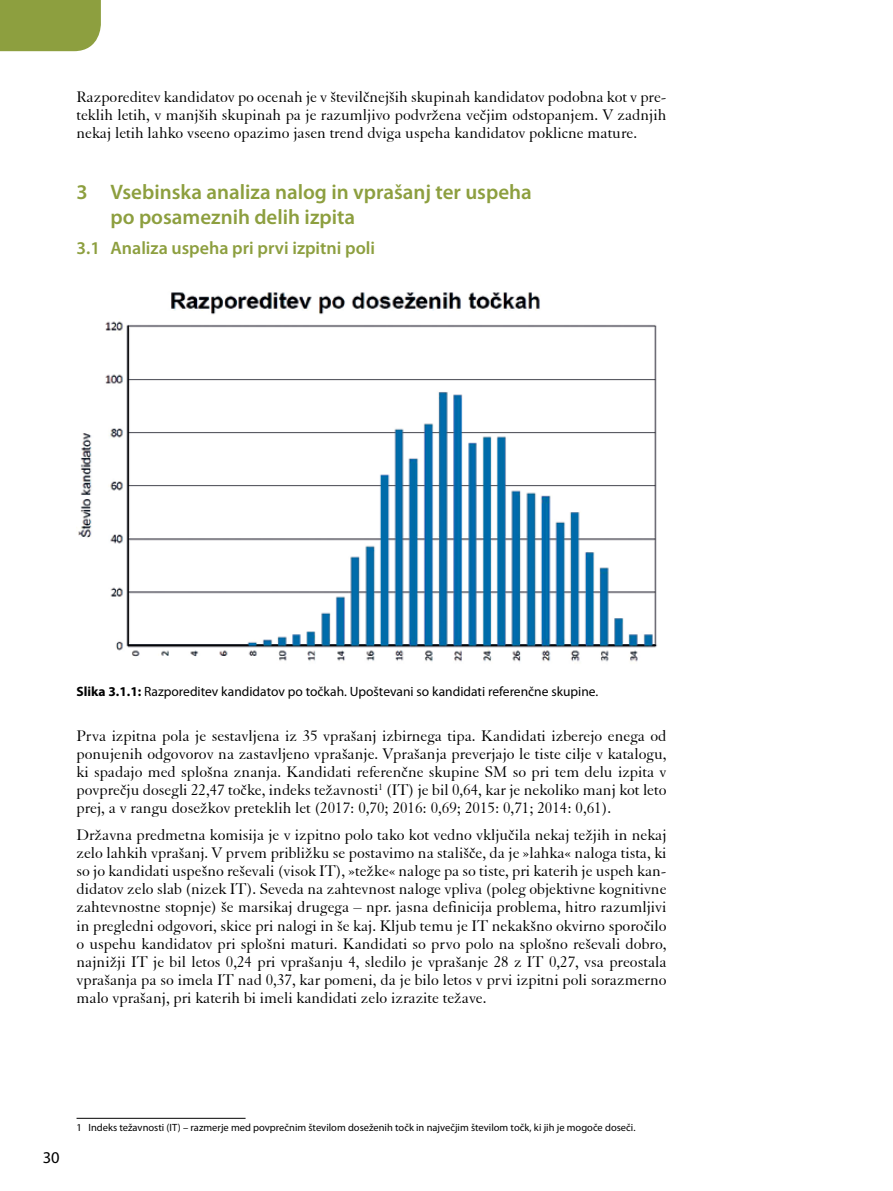
<style>
.page{position:relative;width:893px;height:1191px;background:#fff}
.page>*{position:absolute;margin:0;border:0;box-sizing:border-box;transform-origin:0 0}
.t1{font:600 21px/25.2px "Myriad Pro";color:#8d9f3f}
.t2{font:600 18px "Myriad Pro";color:#8d9f3f}
.t3{font:16.5px/18.1px "Elegant Garamond BT";color:#000;text-align:justify}
.t4{font:16.5px "Myriad Pro";color:#000}
.t5{font:13.5px "Myriad Pro";color:#000}
.t6{font:10.5px "Myriad Pro";color:#000}
.s1{font-weight:700}
</style>
<div class="page">
<div style="left:0;top:0;width:101px;height:51px;background:#8d9f3f"></div>
<img style="left:78px;top:292px;width:579px;height:370px">
<hr style="left:77px;top:1118px;width:169px;height:1px;background:#000">
<p class="t3" style="left:77px;top:87px;width:591px">Razporeditev kandidatov po ocenah je v številčnejših skupinah kandidatov podobna kot v pre&shy;teklih letih, v manjših skupinah pa je razumljivo podvržena večjim odstopanjem. V zadnjih nekaj letih lahko vseeno opazimo jasen trend dviga uspeha kandidatov poklicne mature.</p>
<p class="t1" style="left:111px;top:178px;width:423px;text-indent:-34px">3 Vsebinska analiza nalog in vprašanj ter uspeha po posameznih delih izpita</p>
<p class="t2" style="left:77px;top:236px;width:300px">3.1 Analiza uspeha pri prvi izpitni poli</p>
<p class="t5" style="left:77px;top:683px;width:523px"><span class="s1">Slika 3.1.1:</span> Razporeditev kandidatov po točkah. Upoštevani so kandidati referenčne skupine.</p>
<p class="t3" style="left:77px;top:726px;width:591px">Prva izpitna pola je sestavljena iz 35 vprašanj izbirnega tipa. Kandidati izberejo enega od ponujenih odgovorov na zastavljeno vprašanje. Vprašanja preverjajo le tiste cilje v katalogu, ki spadajo med splošna znanja. Kandidati referenčne skupine SM so pri tem delu izpita v povprečju dosegli 22,47 točke, indeks težavnosti<sup>1</sup> (IT) je bil 0,64, kar je nekoliko manj kot leto prej, a v rangu dosežkov preteklih let (2017: 0,70; 2016: 0,69; 2015: 0,71; 2014: 0,61).</p>
<p class="t3" style="left:77px;top:825px;width:591px">Državna predmetna komisija je v izpitno polo tako kot vedno vključila nekaj težjih in nekaj zelo lahkih vprašanj. V prvem približku se postavimo na stališče, da je »lahka« naloga tista, ki so jo kandidati uspešno reševali (visok IT), »težke« naloge pa so tiste, pri katerih je uspeh kan&shy;didatov zelo slab (nizek IT). Seveda na zahtevnost naloge vpliva (poleg objektivne kognitivne zahtevnostne stopnje) še marsikaj drugega – npr. jasna definicija problema, hitro razumljivi in pregledni odgovori, skice pri nalogi in še kaj. Kljub temu je IT nekakšno okvirno sporočilo o uspehu kandidatov pri splošni maturi. Kandidati so prvo polo na splošno reševali dobro, najnižji IT je bil letos 0,24 pri vprašanju 4, sledilo je vprašanje 28 z IT 0,27, vsa preostala vprašanja pa so imela IT nad 0,37, kar pomeni, da je bilo letos v prvi izpitni poli sorazmerno malo vprašanj, pri katerih bi imeli kandidati zelo izrazite težave.</p>
<p class="t4" style="left:43px;top:1147px;width:18px">30</p>
<p class="t6" style="left:77px;top:1121px;width:560px">1 Indeks težavnosti (IT) – razmerje med povprečnim številom doseženih točk in največjim številom točk, ki jih je mogoče doseči.</p>
</div>
